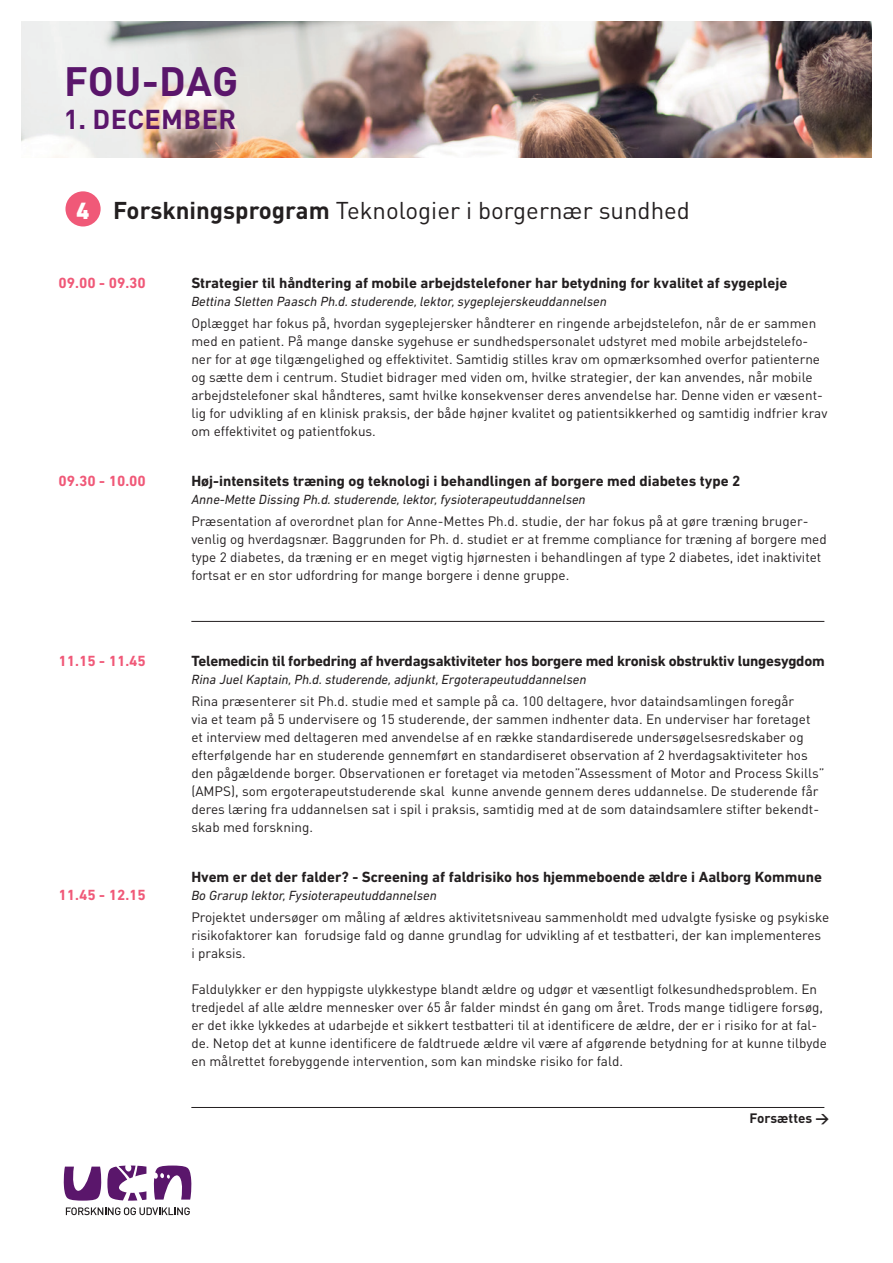
<style>
.page{position:relative;width:893px;height:1263px;background:#fff}
.page>*{position:absolute;margin:0;border:0;box-sizing:border-box;transform-origin:0 0}
.t1{font:700 40.5px "DIN";letter-spacing:.005em;color:#5a166b}
.t2{font:700 27px "DIN";letter-spacing:.015em;color:#5a166b}
.t3{font:24px "DIN";color:#231f20}
.t4{font:800 24px "DIN Next LT Pro";color:#fff}
.t5{font:700 15px "DIN Next LT Pro";color:#231f20}
.t6{font:700 15px "DIN Next LT Pro";color:#f05978}
.t7{font:13.5px/18px "DIN";color:#231f20}
.t8{font:italic 13.5px "DIN Next LT Pro";color:#231f20}
.t9{font:700 13.5px "DIN";color:#231f20}
.s1{font-weight:700}
</style>
<div class="page">
<img style="left:21px;top:21px;width:851px;height:136px">
<svg style="left:64px;top:1166px;width:37px;height:34px"></svg>
<svg style="left:154px;top:1165px;width:37px;height:34px"></svg>
<svg style="left:107px;top:1165px;width:39px;height:36px"></svg>
<svg style="left:66px;top:1207px;width:124px;height:8px"></svg>
<div style="left:65px;top:191px;width:36px;height:35px;background:#f05978;border-radius:50%"></div>
<hr style="left:191px;top:621px;width:633px;height:1px;background:#231f20">
<hr style="left:191px;top:1107px;width:633px;height:1px;background:#231f20">
<h1 class="t1" style="left:64px;top:55px;width:176px">FOU-DAG</h1>
<h2 class="t2" style="left:64px;top:102px;width:174px">1. DECEMBER</h2>
<h3 class="t4" style="left:76px;top:196px;width:15px">4</h3>
<h3 class="t3" style="left:113px;top:195px;width:578px"><span class="s1">Forskningsprogram</span> Teknologier i borgernær sundhed</h3>
<p class="t6" style="left:58px;top:274px;width:89px">09.00 - 09.30</p>
<p class="t6" style="left:58px;top:472px;width:89px">09.30 - 10.00</p>
<p class="t6" style="left:58px;top:652px;width:89px">11.15 - 11.45</p>
<p class="t6" style="left:58px;top:886px;width:89px">11.45 - 12.15</p>
<p class="t5" style="left:191px;top:274px;width:597px">Strategier til håndtering af mobile arbejdstelefoner har betydning for kvalitet af sygepleje</p>
<p class="t8" style="left:191px;top:294px;width:417px">Bettina Sletten Paasch Ph.d. studerende, lektor, sygeplejerskeuddannelsen</p>
<p class="t7" style="left:191px;top:314px;width:637px">Oplægget har fokus på, hvordan sygeplejersker håndterer en ringende arbejdstelefon, når de er sammen med en patient. På mange danske sygehuse er sundhedspersonalet udstyret med mobile arbejdstelefo&shy;ner for at øge tilgængelighed og effektivitet. Samtidig stilles krav om opmærksomhed overfor patienterne og sætte dem i centrum. Studiet bidrager med viden om, hvilke strategier, der kan anvendes, når mobile arbejdstelefoner skal håndteres, samt hvilke konsekvenser deres anvendelse har. Denne viden er væsent&shy;lig for udvikling af en klinisk praksis, der både højner kvalitet og patientsikkerhed og samtidig indfrier krav om effektivitet og patientfokus.</p>
<p class="t5" style="left:191px;top:472px;width:551px">Høj-intensitets træning og teknologi i behandlingen af borgere med diabetes type 2</p>
<p class="t8" style="left:191px;top:492px;width:396px">Anne-Mette Dissing Ph.d. studerende, lektor, fysioterapeutuddannelsen</p>
<p class="t7" style="left:191px;top:512px;width:637px">Præsentation af overordnet plan for Anne-Mettes Ph.d. studie, der har fokus på at gøre træning bruger&shy;venlig og hverdagsnær. Baggrunden for Ph. d. studiet er at fremme compliance for træning af borgere med type 2 diabetes, da træning er en meget vigtig hjørnesten i behandlingen af type 2 diabetes, idet inaktivitet fortsat er en stor udfordring for mange borgere i denne gruppe.</p>
<p class="t5" style="left:191px;top:652px;width:635px">Telemedicin til forbedring af hverdagsaktiviteter hos borgere med kronisk obstruktiv lungesygdom</p>
<p class="t8" style="left:191px;top:672px;width:397px">Rina Juel Kaptain, Ph.d. studerende, adjunkt, Ergoterapeutuddannelsen</p>
<p class="t7" style="left:191px;top:692px;width:635px">Rina præsenterer sit Ph.d. studie med et sample på ca. 100 deltagere, hvor dataindsamlingen foregår<br>via et team på 5 undervisere og 15 studerende, der sammen indhenter data. En underviser har foretaget et interview med deltageren med anvendelse af en række standardiserede undersøgelsesredskaber og efterfølgende har en studerende gennemført en standardiseret observation af 2 hverdagsaktiviteter hos den pågældende borger. Observationen er foretaget via metoden”Assessment of Motor and Process Skills” (AMPS), som ergoterapeutstuderende skal kunne anvende gennem deres uddannelse. De studerende får deres læring fra uddannelsen sat i spil i praksis, samtidig med at de som dataindsamlere stifter bekendt&shy;skab med forskning.</p>
<p class="t5" style="left:191px;top:868px;width:632px">Hvem er det der falder? - Screening af faldrisiko hos hjemmeboende ældre i Aalborg Kommune</p>
<p class="t8" style="left:191px;top:888px;width:247px">Bo Grarup lektor, Fysioterapeutuddannelsen</p>
<p class="t7" style="left:191px;top:908px;width:639px">Projektet undersøger om måling af ældres aktivitetsniveau sammenholdt med udvalgte fysiske og psykiske risikofaktorer kan forudsige fald og danne grundlag for udvikling af et testbatteri, der kan implementeres<br>i praksis.</p>
<p class="t7" style="left:191px;top:980px;width:637px">Faldulykker er den hyppigste ulykkestype blandt ældre og udgør et væsentligt folkesundhedsproblem. En tredjedel af alle ældre mennesker over 65 år falder mindst én gang om året. Trods mange tidligere forsøg, er det ikke lykkedes at udarbejde et sikkert testbatteri til at identificere de ældre, der er i risiko for at fal&shy;de. Netop det at kunne identificere de faldtruede ældre vil være af afgørende betydning for at kunne tilbyde en målrettet forebyggende intervention, som kan mindske risiko for fald.</p>
<p class="t9" style="left:750px;top:1110px;width:81px">Forsættes &gt;</p>
</div>
